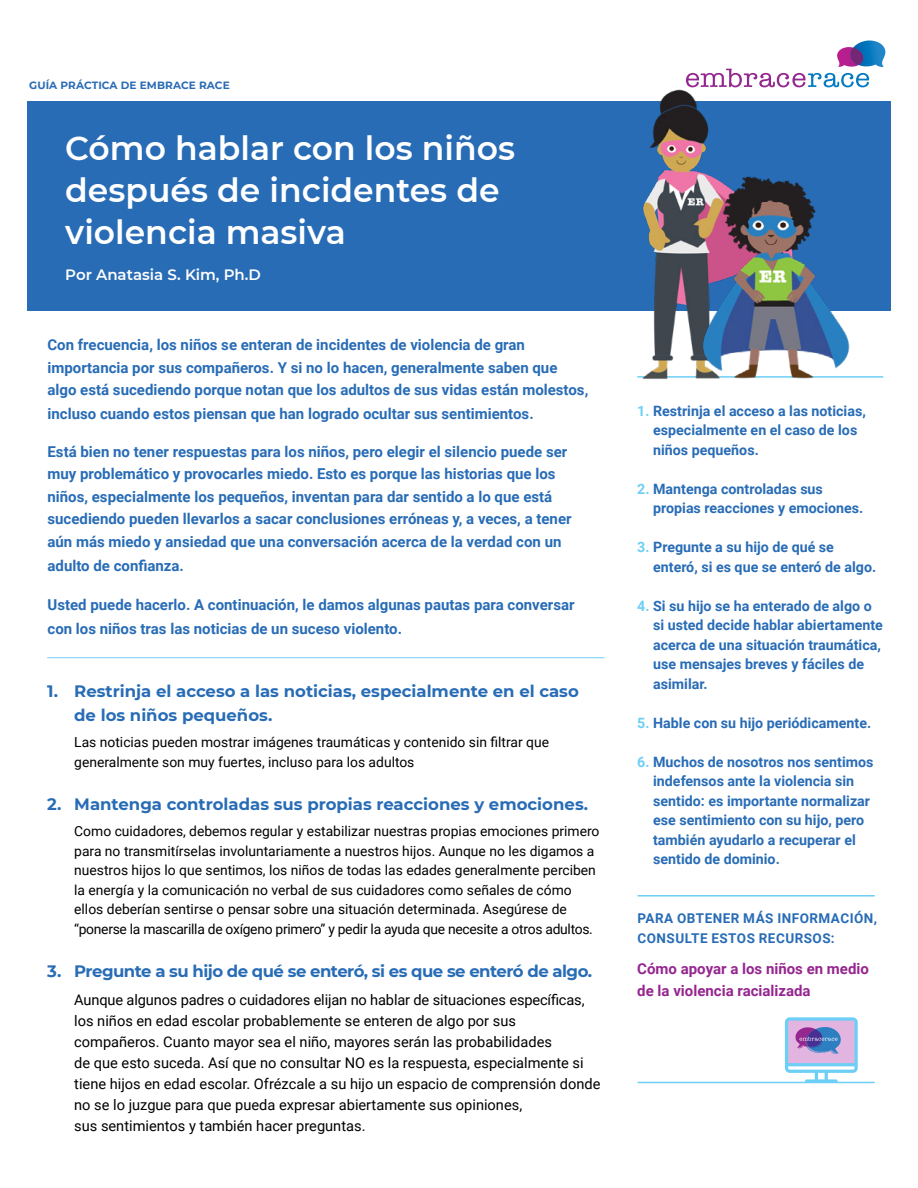
<style>
.page{position:relative;width:918px;height:1188px;background:#fff}
.page>*{position:absolute;margin:0;border:0;box-sizing:border-box;transform-origin:0 0}
.t1{font:600 33px/42px "Montserrat";color:#fff}
.t2{font:700 16.5px/24px "Montserrat";color:#286cb6}
.t3{font:700 16.5px "Montserrat";letter-spacing:-.03em;color:#286cb6}
.t4{font:700 15px/22.5px "Roboto";color:#286cb6}
.t5{font:700 15px/22.5px "Roboto";color:#95268f}
.t6{font:600 15px "Montserrat";color:#fff}
.t7{font:14.7px/21px "Roboto";color:#000}
.t8{font:700 14.25px/19.5px "Roboto";color:#286cb6}
.t9{font:13.8px/19.5px "Roboto";color:#000}
.t10{font:700 13.5px/19.5px "Roboto";letter-spacing:.035em;color:#286cb6}
.t11{font:700 10.5px "Montserrat";letter-spacing:.01em;color:#296bb5}
.s1{color:#6dcff6}
</style>
<div class="page">
<svg style="left:686px;top:40px;width:200px;height:47px"></svg>
<hr style="left:637px;top:376px;width:246px;height:2px;background:#6dcff6">
<hr style="left:47px;top:657px;width:558px;height:1px;background:#6dcff6">
<hr style="left:638px;top:895px;width:237px;height:2px;background:#6dcff6">
<hr style="left:638px;top:1082px;width:237px;height:1px;background:#6dcff6">
<div style="left:27px;top:101px;width:864px;height:210px;background:#286cb6"></div>
<svg style="left:785px;top:1017px;width:73px;height:65px;background:#afb7e0"></svg>
<img style="left:637px;top:83px;width:163px;height:296px">
<img style="left:699px;top:171px;width:154px;height:208px">
<p class="t11" style="left:29px;top:78px;width:202px">GUÍA PRÁCTICA DE EMBRACE RACE</p>
<h1 class="t1" style="left:65px;top:126px;width:451px">Cómo hablar con los niños después de incidentes de violencia masiva</h1>
<p class="t6" style="left:65px;top:264px;width:197px">Por Anatasia S. Kim, Ph.D</p>
<p class="t4" style="left:48px;top:333px;width:542px">Con frecuencia, los niños se enteran de incidentes de violencia de gran importancia por sus compañeros. Y si no lo hacen, generalmente saben que algo está sucediendo porque notan que los adultos de sus vidas están molestos,</p>
<p class="t4" style="left:48px;top:402px;width:488px">incluso cuando estos piensan que han logrado ocultar sus sentimientos.</p>
<p class="t4" style="left:48px;top:440px;width:526px">Está bien no tener respuestas para los niños, pero elegir el silencio puede ser muy problemático y provocarles miedo. Esto es porque las historias que los niños, especialmente los pequeños, inventan para dar sentido a lo que está sucediendo pueden llevarlos a sacar conclusiones erróneas y, a veces, a tener aún más miedo y ansiedad que una conversación acerca de la verdad con un</p>
<p class="t4" style="left:48px;top:554px;width:138px">adulto de confianza.</p>
<p class="t4" style="left:48px;top:592px;width:529px;line-height:24px">Usted puede hacerlo. A continuación, le damos algunas pautas para conversar con los niños tras las noticias de un suceso violento.</p>
<p class="t2" style="left:74px;top:678px;width:506px;text-indent:-27px">1. Restrinja el acceso a las noticias, especialmente en el caso de los niños pequeños.</p>
<p class="t9" style="left:74px;top:732px;width:476px">Las noticias pueden mostrar imágenes traumáticas y contenido sin filtrar que generalmente son muy fuertes, incluso para los adultos</p>
<p class="t2" style="left:47px;top:792px;width:542px">2. Mantenga controladas sus propias reacciones y emociones.</p>
<p class="t9" style="left:74px;top:821px;width:527px">Como cuidadores, debemos regular y estabilizar nuestras propias emociones primero para no transmitírselas involuntariamente a nuestros hijos. Aunque no les digamos a nuestros hijos lo que sentimos, los niños de todas las edades generalmente perciben la energía y la comunicación no verbal de sus cuidadores como señales de cómo ellos deberían sentirse o pensar sobre una situación determinada. Asegúrese de “ponerse la mascarilla de oxígeno primero” y pedir la ayuda que necesite a otros adultos.</p>
<p class="t3" style="left:47px;top:960px;width:546px">3. Pregunte a su hijo de qué se enteró, si es que se enteró de algo.</p>
<p class="t7" style="left:74px;top:989px;width:528px">Aunque algunos padres o cuidadores elijan no hablar de situaciones específicas, los niños en edad escolar probablemente se enteren de algo por sus compañeros. Cuanto mayor sea el niño, mayores serán las probabilidades<br>de que esto suceda. Así que no consultar NO es la respuesta, especialmente si tiene hijos en edad escolar. Ofrézcale a su hijo un espacio de comprensión donde no se lo juzgue para que pueda expresar abiertamente sus opiniones,<br>sus sentimientos y también hacer preguntas.</p>
<p class="t8" style="left:653px;top:400px;width:214px;text-indent:-16px"><span class="s1">1.</span> Restrinja el acceso a las noticias, especialmente en el caso de los niños pequeños.</p>
<p class="t8" style="left:653px;top:478px;width:212px;text-indent:-16px"><span class="s1">2.</span> Mantenga controladas sus propias reacciones y emociones.</p>
<p class="t8" style="left:653px;top:537px;width:225px;text-indent:-16px"><span class="s1">3.</span> Pregunte a su hijo de qué se enteró, si es que se enteró de algo.</p>
<p class="t8" style="left:653px;top:595px;width:231px;text-indent:-16px"><span class="s1">4.</span> Si su hijo se ha enterado de algo o si usted decide hablar abiertamente acerca de una situación traumática, use mensajes breves y fáciles de asimilar.</p>
<p class="t8" style="left:637px;top:712px;width:235px"><span class="s1">5.</span> Hable con su hijo periódicamente.</p>
<p class="t8" style="left:653px;top:751px;width:222px;text-indent:-16px"><span class="s1">6.</span> Muchos de nosotros nos sentimos indefensos ante la violencia sin sentido: es importante normalizar ese sentimiento con su hijo, pero también ayudarlo a recuperar el sentido de dominio.</p>
<p class="t10" style="left:638px;top:908px;width:241px">PARA OBTENER MÁS INFORMACIÓN,<br>CONSULTE ESTOS RECURSOS:</p>
<p class="t5" style="left:637px;top:957px;width:233px">Cómo apoyar a los niños en medio de la violencia racializada</p>
</div>
